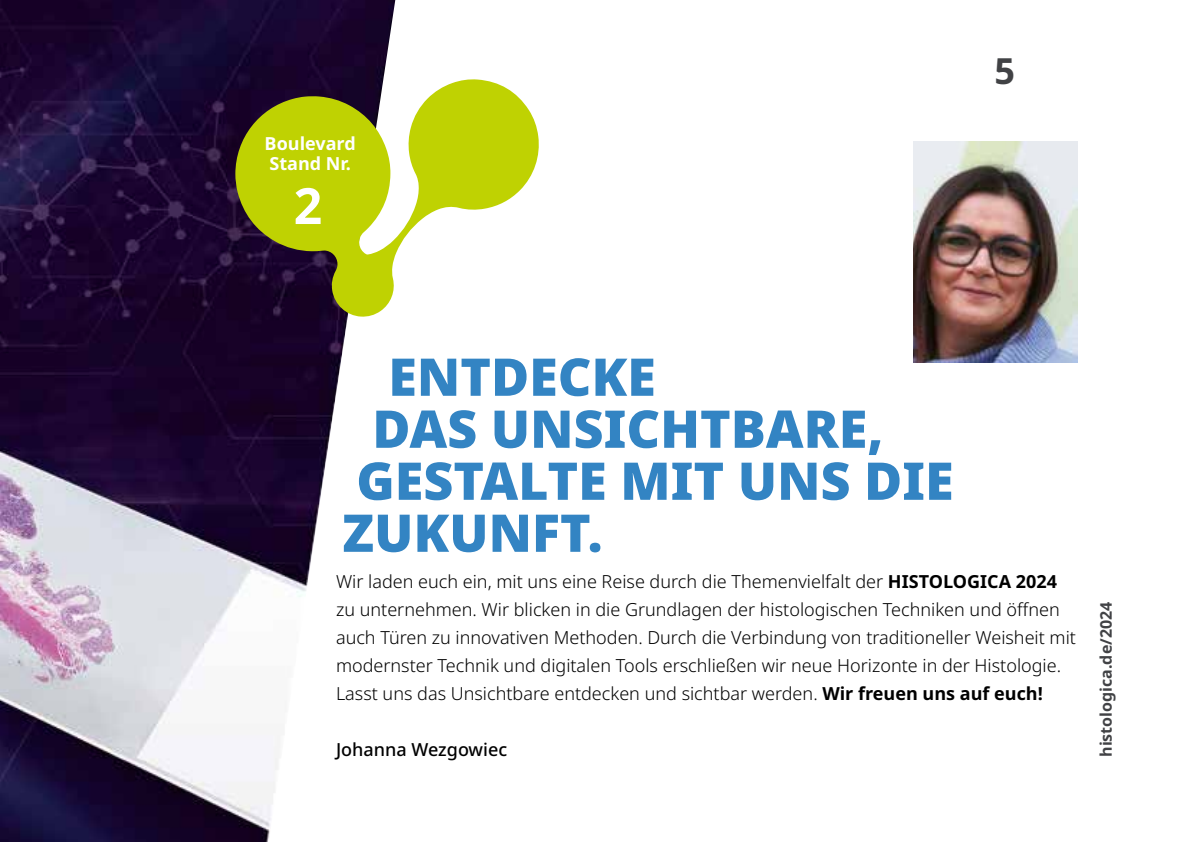
<style>
.page{position:relative;width:1191px;height:842px;background:#fff}
.page>*{position:absolute;margin:0;border:0;box-sizing:border-box;transform-origin:0 0}
.t1{font:900 52px "Noto Sans";color:#3384c3}
.t2{font:700 50px "Noto Sans";color:#fff}
.t3{font:700 36px "Noto Sans";color:#414245}
.t4{font:300 18px/28px "Noto Sans";color:#000}
.t5{font:700 18px/20px "Noto Sans";color:#fff}
.t6{font:500 18px "Noto Sans";color:#000}
.t7{font:700 16px "Noto Sans";color:#414245}
.s1{font-weight:700}
</style>
<div class="page">
<img style="left:0;top:0;width:395px;height:842px">
<img style="left:913px;top:142px;width:164px;height:221px">
<svg style="left:235px;top:79px;width:304px;height:238px;fill:#bfd202"></svg>
<p class="t5" style="left:265px;top:133px;width:93px">Boulevard<br>Stand Nr.</p>
<h2 class="t2" style="left:294px;top:178px;width:30px">2</h2>
<h3 class="t3" style="left:994px;top:51px;width:22px">5</h3>
<h1 class="t1" style="left:388px;top:347px;width:269px">ENTDECKE</h1>
<h1 class="t1" style="left:372px;top:399px;width:512px">DAS UNSICHTBARE,</h1>
<h1 class="t1" style="left:356px;top:451px;width:599px">GESTALTE MIT UNS DIE</h1>
<h1 class="t1" style="left:342px;top:503px;width:262px">ZUKUNFT.</h1>
<p class="t4" style="left:336px;top:568px;width:741px">Wir laden euch ein, mit uns eine Reise durch die Themenvielfalt der <span class="s1">HISTOLOGICA 2024 </span>zu unternehmen. Wir blicken in die Grundlagen der histologischen Techniken und öffnen auch Türen zu innovativen Methoden. Durch die Verbindung von traditioneller Weisheit mit modernster Technik und digitalen Tools erschließen wir neue Horizonte in der Histologie.<br>Lasst uns das Unsichtbare entdecken und sichtbar werden. <span class="s1">Wir freuen uns auf euch!</span></p>
<p class="t6" style="left:336px;top:739px;width:173px">Johanna Wezgowiec</p>
<p class="t7" style="left:1096px;top:757px;width:157px;rotate:-90deg">histologica.de/2024</p>
</div>
